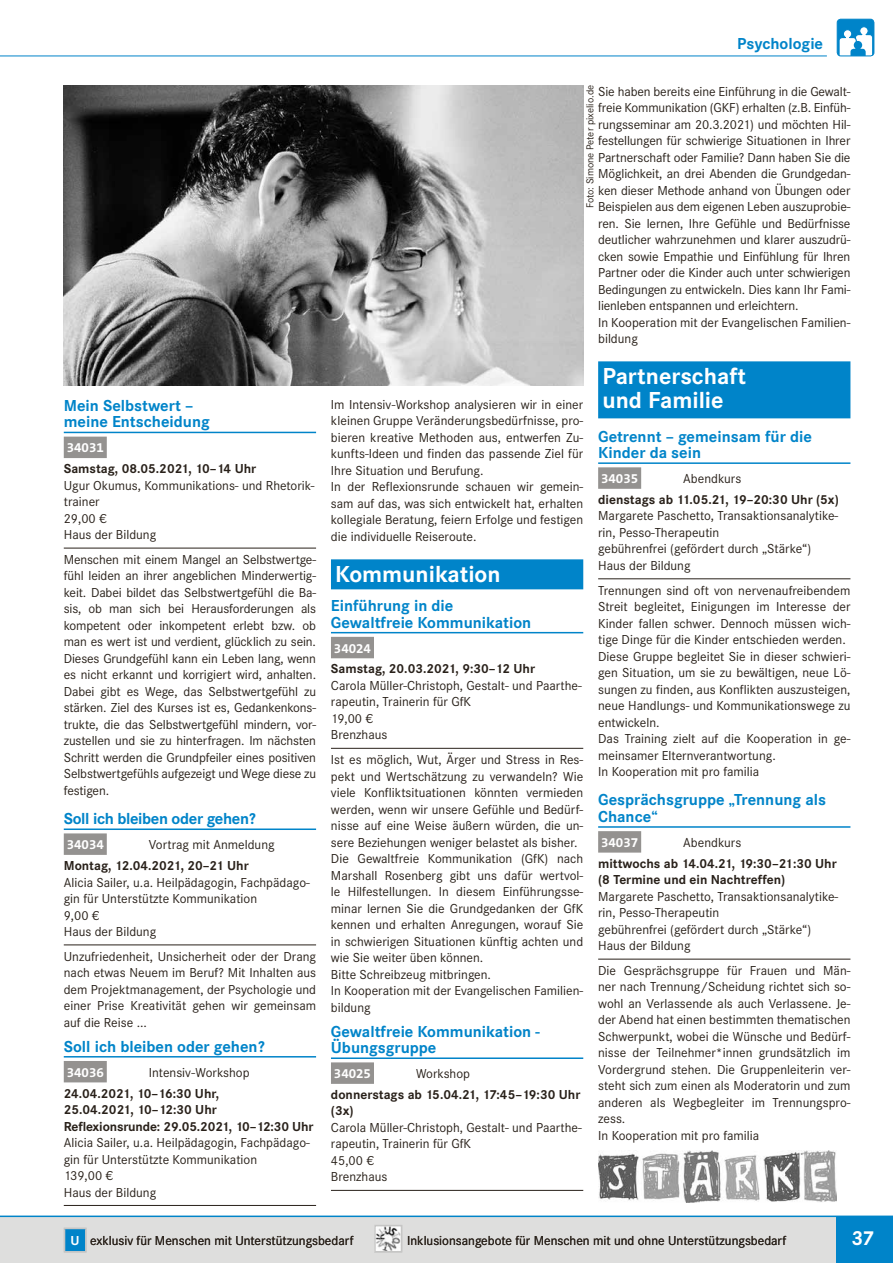
<style>
.page{position:relative;width:893px;height:1263px;background:#fff}
.page>*{position:absolute;margin:0;border:0;box-sizing:border-box;transform-origin:0 0}
.t1{font:700 24px/24px "Corporate S";color:#fff}
.t2{font:700 21px "Corporate S";color:#fff}
.t3{font:700 16.5px/16.5px "Corporate S";color:#0084c9}
.t4{font:700 16.5px "Corporate S";letter-spacing:-.02em;color:#0084c9}
.t5{font:13.5px/16.5px "Corporate S";color:#29211a}
.t6{font:700 13.5px/16.5px "Corporate S";color:#29211a}
.t7{font:700 13.5px "The Sans B7";color:#fff}
.t8{font:10.5px "Corporate S";color:#29211a}
.s1{font-weight:700;color:#fff}
</style>
<div class="page">
<svg style="left:0;top:1215px;width:893px;height:48px;background:#d4dadc"></svg>
<div style="left:374px;top:1225px;width:28px;height:27px;border:2px solid #c6c6c5"></div>
<hr style="left:64px;top:432px;width:252px;height:1px;background:#0084c9">
<div style="left:64px;top:437px;width:43px;height:21px;background:#949290"></div>
<hr style="left:64px;top:548px;width:252px;height:1px;background:#29211a">
<hr style="left:64px;top:828px;width:252px;height:2px;background:#0084c9">
<div style="left:64px;top:833px;width:43px;height:22px;background:#949290"></div>
<hr style="left:64px;top:944px;width:252px;height:1px;background:#29211a">
<hr style="left:64px;top:1056px;width:252px;height:1px;background:#0084c9">
<div style="left:64px;top:1061px;width:43px;height:21px;background:#949290"></div>
<hr style="left:64px;top:1205px;width:252px;height:1px;background:#29211a">
<div style="left:331px;top:559px;width:252px;height:30px;background:#0084c9"></div>
<hr style="left:331px;top:632px;width:252px;height:1px;background:#0084c9">
<div style="left:331px;top:637px;width:43px;height:21px;background:#949290"></div>
<hr style="left:331px;top:748px;width:252px;height:1px;background:#29211a">
<hr style="left:331px;top:1057px;width:252px;height:2px;background:#0084c9">
<div style="left:331px;top:1062px;width:43px;height:22px;background:#949290"></div>
<hr style="left:331px;top:1190px;width:252px;height:1px;background:#29211a">
<div style="left:598px;top:361px;width:252px;height:57px;background:#0084c9"></div>
<hr style="left:598px;top:462px;width:252px;height:2px;background:#0084c9">
<div style="left:598px;top:467px;width:43px;height:22px;background:#949290"></div>
<hr style="left:598px;top:578px;width:252px;height:1px;background:#29211a">
<hr style="left:598px;top:826px;width:252px;height:2px;background:#0084c9">
<div style="left:598px;top:831px;width:43px;height:22px;background:#949290"></div>
<hr style="left:598px;top:959px;width:252px;height:1px;background:#29211a">
<img style="left:598px;top:1150px;width:238px;height:53px">
<img style="left:64px;top:85px;width:519px;height:301px">
<div style="left:837px;top:19px;width:37px;height:37px;background:#0084c9;border-radius:4px"></div>
<svg style="left:838px;top:26px;width:36px;height:30px"></svg>
<div style="left:837px;top:19px;width:37px;height:37px;border:1px solid #0084c9;border-radius:4px"></div>
<hr style="left:0;top:56px;width:827px;height:1px;background:#0084c9">
<div style="left:837px;top:1216px;width:56px;height:47px;background:#0084c9"></div>
<p class="t3" style="left:64px;top:397px;width:148px">Mein Selbstwert – meine Entscheidung</p>
<p class="t7" style="left:67px;top:441px;width:39px">34031</p>
<p class="t6" style="left:64px;top:461px;width:194px">Samstag, 08.05.2021, 10–14 Uhr</p>
<p class="t5" style="left:64px;top:477px;width:252px">Ugur Okumus, Kommunikations- und Rhetorik&shy;trainer<br>29,00 €<br>Haus der Bildung</p>
<p class="t5" style="left:64px;top:551px;width:254px;text-align:justify">Menschen mit einem Mangel an Selbstwertge&shy;fühl leiden an ihrer angeblichen Minderwertig&shy;keit. Dabei bildet das Selbstwertgefühl die Ba&shy;sis, ob man sich bei Herausforderungen als kompetent oder inkompetent erlebt bzw. ob man es wert ist und verdient, glücklich zu sein.<br>Dieses Grundgefühl kann ein Leben lang, wenn es nicht erkannt und korrigiert wird, anhalten.<br>Dabei gibt es Wege, das Selbstwertgefühl zu stärken. Ziel des Kurses ist es, Gedankenkons&shy;trukte, die das Selbstwertgefühl mindern, vor&shy;zustellen und sie zu hinterfragen. Im nächsten Schritt werden die Grundpfeiler eines positiven Selbstwertgefühls aufgezeigt und Wege diese zu festigen.</p>
<p class="t4" style="left:64px;top:809px;width:193px">Soll ich bleiben oder gehen?</p>
<p class="t7" style="left:67px;top:837px;width:39px">34034</p>
<p class="t5" style="left:149px;top:837px;width:127px">Vortrag mit Anmeldung</p>
<p class="t6" style="left:64px;top:857px;width:187px">Montag, 12.04.2021, 20–21 Uhr</p>
<p class="t5" style="left:64px;top:874px;width:248px">Alicia Sailer, u.a. Heilpädagogin, Fachpädago&shy;gin für Unterstützte Kommunikation<br>9,00 €<br>Haus der Bildung</p>
<p class="t5" style="left:64px;top:948px;width:254px;text-align:justify">Unzufriedenheit, Unsicherheit oder der Drang nach etwas Neuem im Beruf? Mit Inhalten aus dem Projektmanagement, der Psychologie und einer Prise Kreativität gehen wir gemeinsam auf die Reise ...</p>
<p class="t3" style="left:64px;top:1038px;width:202px">Soll ich bleiben oder gehen?</p>
<p class="t7" style="left:67px;top:1065px;width:39px">34036</p>
<p class="t5" style="left:149px;top:1064px;width:102px">Intensiv-Workshop</p>
<p class="t6" style="left:64px;top:1085px;width:251px">24.04.2021, 10–16:30 Uhr,<br>25.04.2021, 10–12:30 Uhr<br>Reflexionsrunde: 29.05.2021, 10–12:30 Uhr</p>
<p class="t5" style="left:64px;top:1134px;width:248px">Alicia Sailer, u.a. Heilpädagogin, Fachpädago&shy;gin für Unterstützte Kommunikation<br>139,00 €<br>Haus der Bildung</p>
<p class="t3" style="left:737px;top:35px;width:88px">Psychologie</p>
<p class="t8" style="left:584px;top:208px;width:125px;rotate:-90deg">Foto: Simone Peter pixelio.de</p>
<p class="t5" style="left:598px;top:83px;width:254px">Sie haben bereits eine Einführung in die Gewalt&shy;freie Kommunikation (GKF) erhalten (z.B. Einfüh&shy;rungsseminar am 20.3.2021) und möchten Hil&shy;festellungen für schwierige Situationen in Ihrer Partnerschaft oder Familie? Dann haben Sie die Möglichkeit, an drei Abenden die Grundgedan&shy;ken dieser Methode anhand von Übungen oder Beispielen aus dem eigenen Leben auszuprobie&shy;ren. Sie lernen, Ihre Gefühle und Bedürfnisse deutlicher wahrzunehmen und klarer auszudrü&shy;cken sowie Empathie und Einfühlung für Ihren Partner oder die Kinder auch unter schwierigen Bedingungen zu entwickeln. Dies kann Ihr Fami&shy;lienleben entspannen und erleichtern.<br>In Kooperation mit der Evangelischen Familien&shy;bildung</p>
<h1 class="t1" style="left:602px;top:365px;width:145px">Partnerschaft und Familie</h1>
<p class="t3" style="left:598px;top:428px;width:215px">Getrennt – gemeinsam für die<br>Kinder da sein</p>
<p class="t7" style="left:601px;top:471px;width:39px">34035</p>
<p class="t5" style="left:683px;top:470px;width:60px">Abendkurs</p>
<p class="t6" style="left:598px;top:491px;width:242px">dienstags ab 11.05.21, 19–20:30 Uhr (5x)</p>
<p class="t5" style="left:598px;top:508px;width:242px">Margarete Paschetto, Transaktionsanalytike&shy;rin, Pesso-Therapeutin<br>gebührenfrei (gefördert durch „Stärke“)<br>Haus der Bildung</p>
<p class="t5" style="left:598px;top:582px;width:254px">Trennungen sind oft von nervenaufreibendem Streit begleitet, Einigungen im Interesse der Kinder fallen schwer. Dennoch müssen wich&shy;tige Dinge für die Kinder entschieden werden.<br>Diese Gruppe begleitet Sie in dieser schwieri&shy;gen Situation, um sie zu bewältigen, neue Lö&shy;sungen zu finden, aus Konflikten auszusteigen, neue Handlungs- und Kommunikationswege zu entwickeln.<br>Das Training zielt auf die Kooperation in ge&shy;meinsamer Elternverantwortung.<br>In Kooperation mit pro familia</p>
<p class="t3" style="left:598px;top:792px;width:229px">Gesprächsgruppe „Trennung als<br>Chance“</p>
<p class="t7" style="left:601px;top:835px;width:39px">34037</p>
<p class="t5" style="left:683px;top:834px;width:60px">Abendkurs</p>
<p class="t6" style="left:598px;top:855px;width:240px">mittwochs ab 14.04.21, 19:30–21:30 Uhr (8 Termine und ein Nachtreffen)</p>
<p class="t5" style="left:598px;top:888px;width:242px">Margarete Paschetto, Transaktionsanalytike&shy;rin, Pesso-Therapeutin<br>gebührenfrei (gefördert durch „Stärke“)<br>Haus der Bildung</p>
<p class="t5" style="left:598px;top:962px;width:254px">Die Gesprächsgruppe für Frauen und Män&shy;ner nach Trennung/Scheidung richtet sich so&shy;wohl an Verlassende als auch Verlassene. Je&shy;der Abend hat einen bestimmten thematischen Schwerpunkt, wobei die Wünsche und Bedürf&shy;nisse der Teilnehmer*innen grundsätzlich im Vordergrund stehen. Die Gruppenleiterin ver&shy;steht sich zum einen als Moderatorin und zum anderen als Wegbegleiter im Trennungspro&shy;zess.<br>In Kooperation mit pro familia</p>
<p class="t5" style="left:331px;top:396px;width:254px">Im Intensiv-Workshop analysieren wir in einer kleinen Gruppe Veränderungsbedürfnisse, pro&shy;bieren kreative Methoden aus, entwerfen Zu&shy;kunfts-Ideen und finden das passende Ziel für Ihre Situation und Berufung.<br>In der Reflexionsrunde schauen wir gemein&shy;sam auf das, was sich entwickelt hat, erhalten kollegiale Beratung, feiern Erfolge und festigen die individuelle Reiseroute.</p>
<h1 class="t1" style="left:335px;top:563px;width:167px">Kommunikation</h1>
<p class="t3" style="left:331px;top:598px;width:202px">Einführung in die<br>Gewaltfreie Kommunikation</p>
<p class="t7" style="left:334px;top:641px;width:39px">34024</p>
<p class="t6" style="left:331px;top:661px;width:206px">Samstag, 20.03.2021, 9:30–12 Uhr</p>
<p class="t5" style="left:331px;top:677px;width:252px">Carola Müller-Christoph, Gestalt- und Paarthe&shy;rapeutin, Trainerin für GfK<br>19,00 €<br>Brenzhaus</p>
<p class="t5" style="left:331px;top:751px;width:254px">Ist es möglich, Wut, Ärger und Stress in Res&shy;pekt und Wertschätzung zu verwandeln? Wie viele Konfliktsituationen könnten vermieden werden, wenn wir unsere Gefühle und Bedürf&shy;nisse auf eine Weise äußern würden, die un&shy;sere Beziehungen weniger belastet als bisher.<br>Die Gewaltfreie Kommunikation (GfK) nach Marshall Rosenberg gibt uns dafür wertvol&shy;le Hilfestellungen. In diesem Einführungsse&shy;minar lernen Sie die Grundgedanken der GfK kennen und erhalten Anregungen, worauf Sie in schwierigen Situationen künftig achten und wie Sie weiter üben können.<br>Bitte Schreibzeug mitbringen.<br>In Kooperation mit der Evangelischen Familien&shy;bildung</p>
<p class="t3" style="left:331px;top:1023px;width:210px">Gewaltfreie Kommunikation -<br>Übungsgruppe</p>
<p class="t7" style="left:334px;top:1066px;width:39px">34025</p>
<p class="t5" style="left:416px;top:1065px;width:56px">Workshop</p>
<p class="t6" style="left:331px;top:1086px;width:251px">donnerstags ab 15.04.21, 17:45–19:30 Uhr (3x)</p>
<p class="t5" style="left:331px;top:1119px;width:252px">Carola Müller-Christoph, Gestalt- und Paarthe&shy;rapeutin, Trainerin für GfK<br>45,00 €<br>Brenzhaus</p>
<p class="t5" style="left:71px;top:1233px;width:284px"><span class="s1">U</span> exklusiv für Menschen mit Unterstützungsbedarf</p>
<p class="t5" style="left:407px;top:1233px;width:381px">Inklusionsangebote für Menschen mit und ohne Unterstützungsbedarf</p>
<h2 class="t2" style="left:851px;top:1226px;width:24px">37</h2>
</div>
